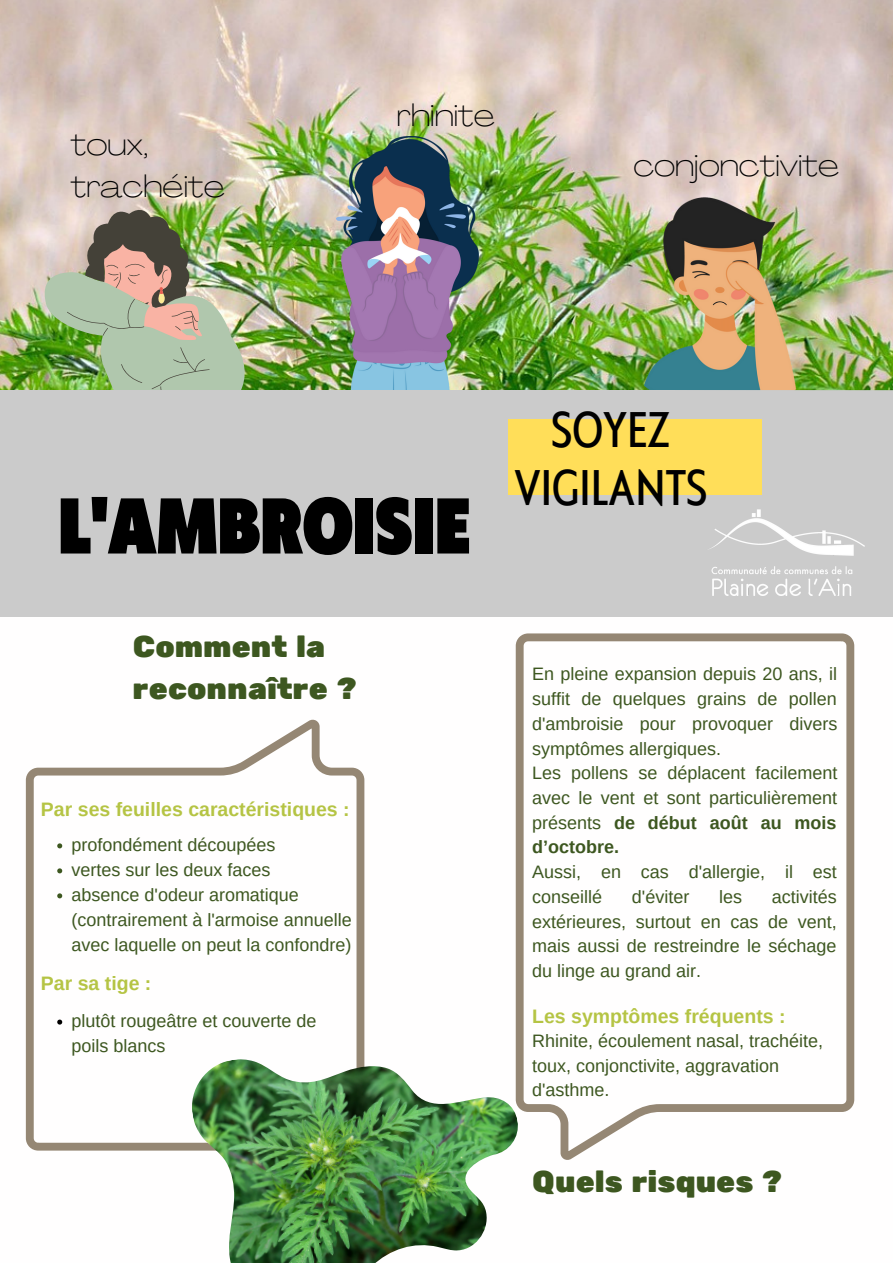
<style>
.page{position:relative;width:893px;height:1264px;background:#fff}
.page>*{position:absolute;margin:0;border:0;box-sizing:border-box;transform-origin:0 0}
.t1{font:900 73.95px "Klein Condensed";color:#000}
.t2{font:46.8px/57.3px "Klein Condensed";color:#000;text-align:center}
.t3{font:100 expanded 30.9px/42.8px "Agrandir";color:#000}
.t4{font:30px/41.5px "Rubik One";color:#3d5720}
.t5{font:700 19.5px "Arimo";color:#b5c444}
.t6{font:18px/24.8px "Arimo";color:#3d5720}
.s1{font-weight:700}
</style>
<div class="page">
<img style="left:0;top:0;width:892px;height:390px">
<img style="left:43px;top:203px;width:205px;height:187px">
<img style="left:634px;top:187px;width:178px;height:203px">
<img style="left:336px;top:136px;width:143px;height:254px">
<div style="left:0;top:390px;width:892px;height:226px;background:#cbcbcb"></div>
<div style="left:507px;top:419px;width:254px;height:75px;background:#ffde59"></div>
<img style="left:702px;top:503px;width:162px;height:92px">
<svg style="left:26px;top:719px;width:338px;height:431px"></svg>
<svg style="left:515px;top:633px;width:339px;height:527px"></svg>
<img style="left:188px;top:1058px;width:332px;height:204px">
<svg style="left:57px;top:843px;width:5px;height:5px"></svg>
<svg style="left:57px;top:868px;width:5px;height:5px"></svg>
<svg style="left:57px;top:893px;width:5px;height:5px"></svg>
<svg style="left:57px;top:1019px;width:5px;height:5px"></svg>
<p class="t3" style="left:71px;top:125px;width:156px">toux, trachéite</p>
<p class="t3" style="left:397px;top:96px;width:100px">rhinite</p>
<p class="t3" style="left:633px;top:147px;width:207px">conjonctivite</p>
<p class="t1" style="left:58px;top:488px;width:413px">L'AMBROISIE</p>
<p class="t4" style="left:133px;top:627px;width:225px">Comment la reconnaître ?</p>
<p class="t5" style="left:41px;top:798px;width:310px">Par ses feuilles caractéristiques :</p>
<p class="t6" style="left:72px;top:832px;width:205px">profondément découpées</p>
<p class="t6" style="left:72px;top:857px;width:200px">vertes sur les deux faces</p>
<p class="t6" style="left:72px;top:882px;width:282px">absence d'odeur aromatique (contrairement à l'armoise annuelle avec laquelle on peut la confondre)</p>
<p class="t5" style="left:41px;top:971px;width:112px">Par sa tige :</p>
<p class="t6" style="left:72px;top:1008px;width:246px">plutôt rougeâtre et couverte de poils blancs</p>
<p class="t2" style="left:514px;top:405px;width:195px">SOYEZ<br>VIGILANTS</p>
<p class="t6" style="left:532px;top:661px;width:307px;text-align:justify">En pleine expansion depuis 20 ans, il suffit de quelques grains de pollen d'ambroisie pour provoquer divers symptômes allergiques.</p>
<p class="t6" style="left:532px;top:760px;width:307px;text-align:justify">Les pollens se déplacent facilement avec le vent et sont particulièrement présents <span class="s1">de début août au mois d’octobre.</span></p>
<p class="t6" style="left:532px;top:859px;width:306px">Aussi, en cas d'allergie, il est conseillé</p>
<p class="t6" style="left:532px;top:884px;width:306px;text-align:justify;text-indent:240px">activités extérieures, surtout en cas de vent, mais aussi de restreindre le séchage du linge au grand air.</p>
<p class="t5" style="left:532px;top:1005px;width:255px">Les symptômes fréquents :</p>
<p class="t6" style="left:532px;top:1028px;width:292px">Rhinite, écoulement nasal, trachéite, toux, conjonctivite, aggravation d'asthme.</p>
<p class="t6" style="left:632px;top:884px;width:59px">d'éviter</p>
<p class="t6" style="left:719px;top:884px;width:24px">les</p>
<p class="t4" style="left:532px;top:1161px;width:251px">Quels risques ?</p>
</div>
